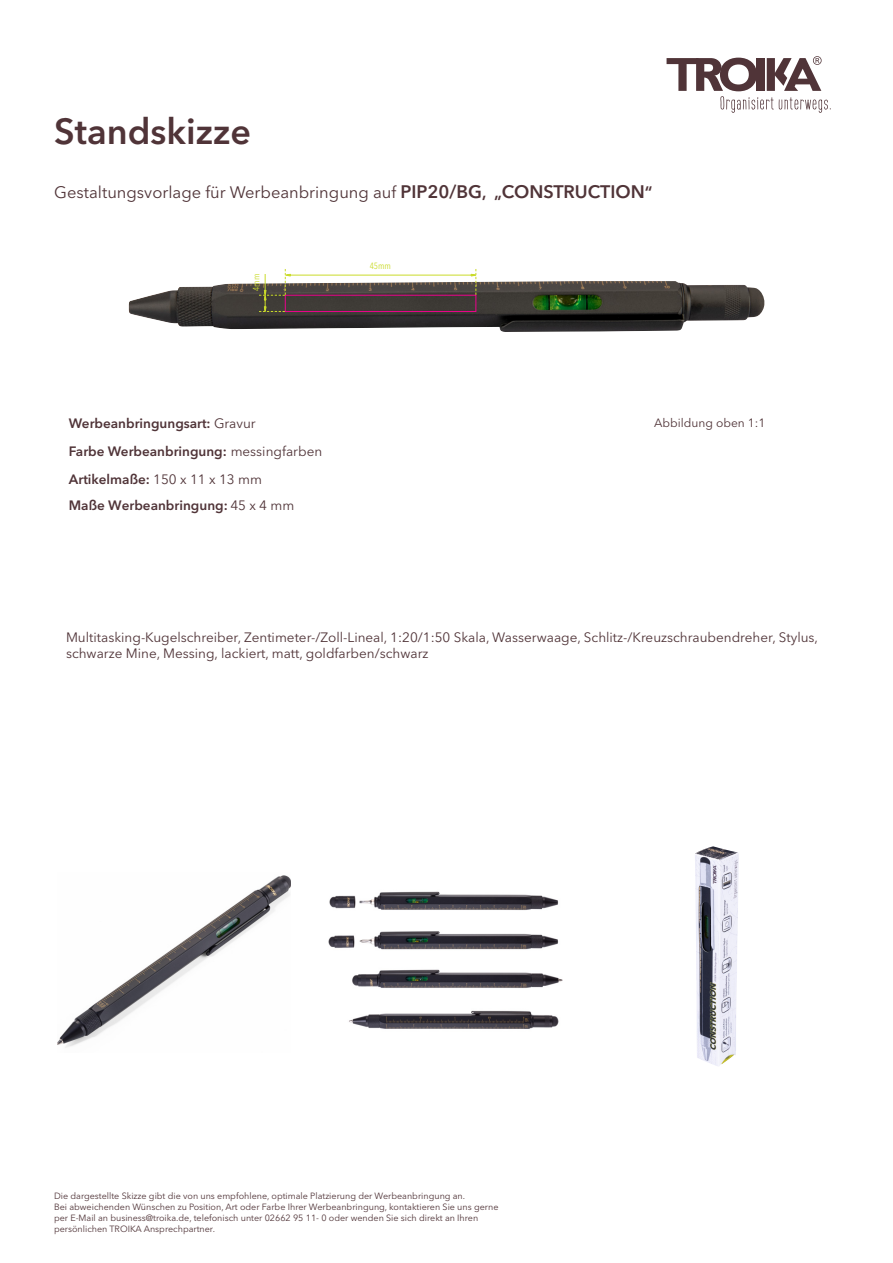
<style>
.page{position:relative;width:893px;height:1263px;background:#fff}
.page>*{position:absolute;margin:0;border:0;box-sizing:border-box;transform-origin:0 0}
.t1{font:600 36px "Avenir Next LT Pro";color:#503438}
.t2{font:16.5px "Avenir Next LT Pro";color:#503438}
.t3{font:13.5px/16.2px "Avenir Next LT Pro";color:#503438}
.t4{font:600 13.5px/28.2px "Avenir Next LT Pro";color:#503438}
.t5{font:12px "Avenir Next LT Pro";color:#503438}
.t6{font:9px/10.8px "Avenir Next LT Pro";color:#503438}
.t7{font:condensed 9px "Avenir Next LT Pro";color:#cadb2a}
.s1{font-weight:600;font-size:18px}
.s2{font-weight:600}
.s3{font-weight:400}
</style>
<div class="page">
<svg style="left:667px;top:56px;width:164px;height:57px"></svg>
<img style="left:57px;top:875px;width:234px;height:173px">
<img style="left:329px;top:891px;width:233px;height:138px">
<img style="left:695px;top:846px;width:44px;height:220px">
<img style="left:129px;top:281px;width:636px;height:51px">
<div style="left:285px;top:295px;width:191px;height:17px;border:1px solid #ed028c"></div>
<hr style="left:290px;top:275px;width:182px;height:1px;background:#cadb2a">
<svg style="left:471px;top:269px;width:5px;height:26px"></svg>
<svg style="left:259px;top:269px;width:32px;height:43px"></svg>
<h1 class="t1" style="left:54px;top:110px;width:198px">Standskizze</h1>
<h2 class="t2" style="left:54px;top:182px;width:600px">Gestaltungsvorlage für Werbeanbringung auf <span class="s1">PIP20/BG</span><span class="s2">, „</span><span class="s1">CONSTRUCTION</span><span class="s2">“</span></h2>
<p class="t7" style="left:251px;top:291px;width:19px;rotate:-90deg">4mm</p>
<p class="t7" style="left:370px;top:260px;width:23px">45mm</p>
<h3 class="t4" style="left:69px;top:409px;width:255px">Werbeanbringungsart: <span class="s3">Gravur<br></span>Farbe Werbeanbringung: <span class="s3">messingfarben<br></span>Artikelmaße: <span class="s3">150 x 11 x 13 mm</span></h3>
<h3 class="t4" style="left:69px;top:491px;width:227px">Maße Werbeanbringung: <span class="s3">45 x 4 mm</span></h3>
<h3 class="t5" style="left:654px;top:415px;width:113px">Abbildung oben 1:1</h3>
<h3 class="t3" style="left:66px;top:629px;width:753px">Multitasking-Kugelschreiber, Zentimeter-/Zoll-Lineal, 1:20/1:50 Skala, Wasserwaage, Schlitz-/Kreuzschraubendreher, Stylus, schwarze Mine, Messing, lackiert, matt, goldfarben/schwarz</h3>
<p class="t6" style="left:54px;top:1191px;width:446px">Die dargestellte Skizze gibt die von uns empfohlene, optimale Platzierung der Werbeanbringung an.<br>Bei abweichenden Wünschen zu Position, Art oder Farbe Ihrer Werbeanbringung, kontaktieren Sie uns gerne per E-Mail an business@troika.de, telefonisch unter 02662 95 11- 0 oder wenden Sie sich direkt an Ihren persönlichen TROIKA Ansprechpartner.</p>
</div>
